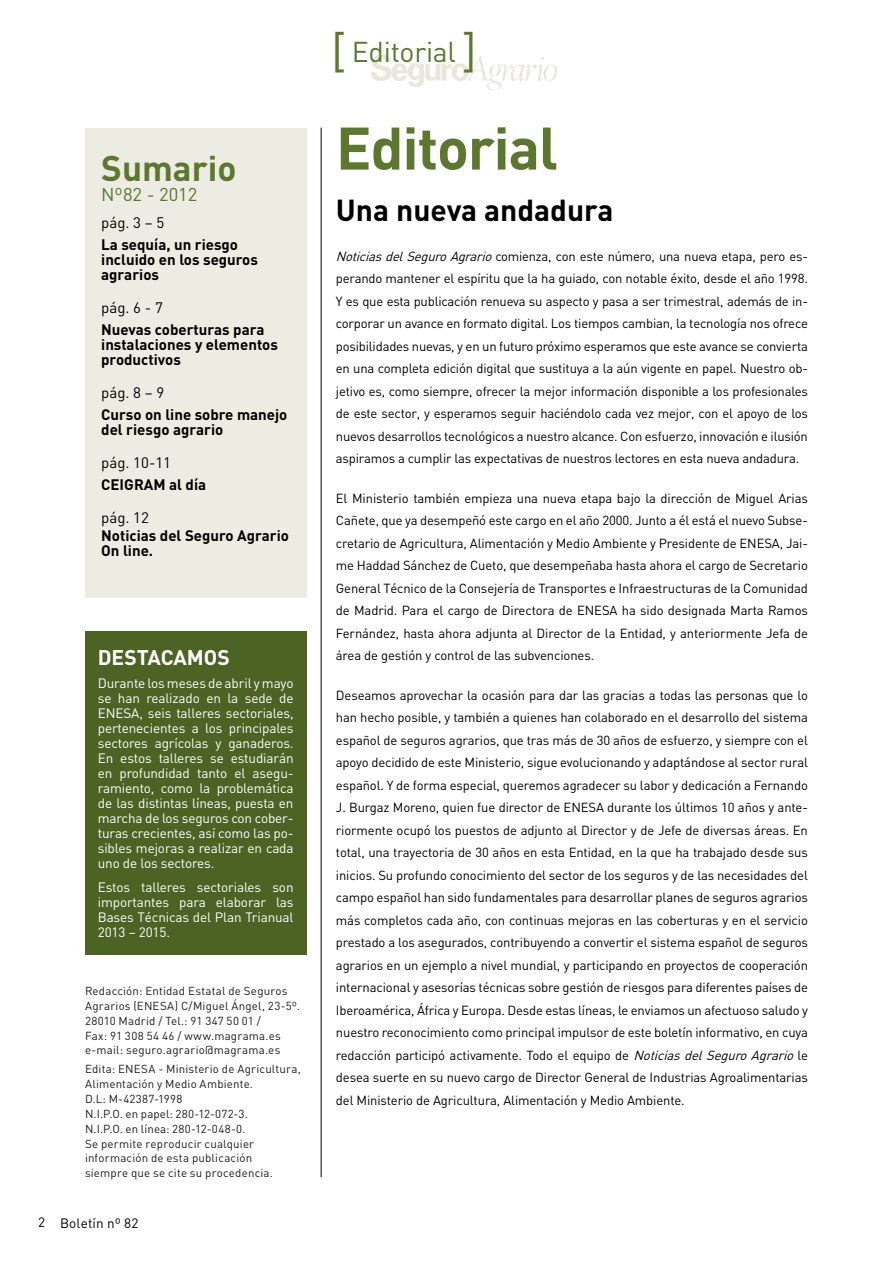
<style>
.page{position:relative;width:893px;height:1263px;background:#fff}
.page>*{position:absolute;margin:0;border:0;box-sizing:border-box;transform-origin:0 0}
.t1{font:700 59.1px "DIN";color:#5c772e}
.t2{font:700 35.1px "DIN";color:#5c772e}
.t3{font:700 30px "DIN";color:#000}
.t4{font:28.35px "DIN";letter-spacing:-.01em;color:#5c772e}
.t5{font:700 21px "DIN";color:#fff}
.t6{font:18.3px "DIN";color:#5c772e}
.t7{font:700 15px/15px "DIN";color:#000}
.t8{font:15px "DIN";color:#000}
.t9{font:13.5px/15px "DIN";letter-spacing:-.01em;color:#fff;text-align:justify}
.t10{font:13.5px "DIN";letter-spacing:.01em;color:#000}
.t11{font:13.05px/22.5px "DIN";letter-spacing:-.01em;color:#000;text-align:justify}
.t12{font:11.55px/14.9px "DIN";letter-spacing:.015em;color:#1c1c1a}
.s1{font-size:47.25px}
.s2{font-style:italic}
</style>
<div class="page">
<div style="left:85px;top:128px;width:221px;height:469px;background:#ecece3"></div>
<hr style="left:321px;top:128px;width:1px;height:1049px;background:#000">
<div style="left:85px;top:631px;width:221px;height:324px;background:#4c6324"></div>
<svg style="left:371px;top:54px;width:186px;height:36px"></svg>
<h2 class="t2" style="left:101px;top:145px;width:137px">Sumario</h2>
<h3 class="t6" style="left:101px;top:183px;width:98px">Nº82 - 2012</h3>
<p class="t8" style="left:101px;top:213px;width:65px">pág. 3 – 5</p>
<p class="t7" style="left:101px;top:236px;width:158px">La sequía, un riesgo incluido en los seguros agrarios</p>
<p class="t8" style="left:101px;top:298px;width:63px">pág. 6 - 7</p>
<p class="t7" style="left:101px;top:321px;width:178px">Nuevas coberturas para instalaciones y elementos productivos</p>
<p class="t8" style="left:101px;top:383px;width:65px">pág. 8 – 9</p>
<p class="t7" style="left:101px;top:406px;width:188px">Curso on line sobre manejo del riesgo agrario</p>
<p class="t8" style="left:101px;top:453px;width:71px">pág. 10-11</p>
<p class="t7" style="left:101px;top:476px;width:106px">CEIGRAM al día</p>
<p class="t8" style="left:101px;top:508px;width:49px">pág. 12</p>
<p class="t7" style="left:101px;top:528px;width:189px">Noticias del Seguro Agrario<br>On line.</p>
<h3 class="t5" style="left:98px;top:643px;width:28px">DESTACA</h3>
<h3 class="t5" style="left:187px;top:643px;width:30px">MOS</h3>
<p class="t9" style="left:98px;top:675px;width:197px">D urante los meses de abril y mayo se han realizado en la sede de ENESA</p>
<p class="t9" style="left:98px;top:705px;width:197px;text-indent:42px">, seis talleres sectoriales, pertenecientes a los principales sectores agrícolas y ganaderos.<br>E n estos talleres se estudiarán en profundidad tanto el asegu&shy;ramiento, como la problemática de las distintas líneas, puesta en marcha de los seguros con cober&shy;turas crecientes, así como las po&shy;sibles mejoras a realizar en cada uno de los sectores.</p>
<p class="t9" style="left:98px;top:879px;width:197px">Estos talleres sectoriales son importantes para elaborar las Bases Técnicas del Plan Trianual 2013 – 2015.</p>
<p class="t12" style="left:85px;top:983px;width:204px">Redacción: Entidad Estatal de Seguros<br>Agrarios (ENESA</p>
<p class="t12" style="left:85px;top:998px;width:217px;text-indent:90px">) C/M iguel Ángel, 23-5º.<br>28010 Madrid / Tel.: 91 347 50 01 /<br>Fax: 91 308 54 46 / www.magrama.es e-mail: seguro.agrario@magrama.es</p>
<p class="t12" style="left:85px;top:1061px;width:42px">Edita: ENESA</p>
<p class="t12" style="left:85px;top:1061px;width:217px;text-indent:73px">- M inisterio de Agricultura,<br>Alimentación y Medio Ambiente.<br>D.L: M -42387-1998<br>N .I.P.O. en papel: 280-12-072-3.<br>N .I.P.O. en línea: 280-12-048-0.<br>Se permite reproducir cualquier información de esta publicación<br>siempre que se cite su procedencia.</p>
<p class="t10" style="left:38px;top:1214px;width:102px">2 Boletín nº 82</p>
<h3 class="t4" style="left:331px;top:34px;width:147px"><span class="s1">[</span> Editorial <span class="s1">]</span></h3>
<h1 class="t1" style="left:336px;top:110px;width:224px">Editorial</h1>
<h3 class="t3" style="left:336px;top:191px;width:279px">Una nueva andadura</h3>
<p class="t11" style="left:336px;top:245px;width:474px"><span class="s2">NoticiasdelSeguroAgrario</span>comienza, con este número, una nueva etapa, pero es&shy;perando mantener el espíritu que la ha guiado, con notable éxito, desde el año 1998.<br>Y es que esta publicación renueva su aspecto y pasa a ser trimestral, además de in&shy;corporar un avance en formato digital. Los tiempos cambian, la tecnología nos ofrece posibilidades nuevas, y en un futuro próximo esperamos que este avance se convierta en una completa edición digital que sustituya a la aún vigente en papel. N uestro ob&shy;jetivo es, como siempre, ofrecer la mejor información disponible a los profesionales de este sector, y esperamos seguir haciéndolo cada vez mejor, con el apoyo de los nuevos desarrollos tecnológicos a nuestro alcance. Con esfuerzo, innovación e ilusión aspiramos a cumplir las expectativas de nuestros lectores en esta nueva andadura.</p>
<p class="t11" style="left:336px;top:486px;width:473px">El M inisterio también empieza una nueva etapa bajo la dirección de M iguel Arias Cañete, que ya desempeñó este cargo en el año 2000. Junto a él está el nuevo Subse&shy;cretario de Agricultura, Alimentación y Medio Ambiente y Presidente de ENESA</p>
<p class="t11" style="left:336px;top:531px;width:473px;text-indent:444px">, Jai&shy;me Haddad Sánchez de Cueto, que desempeñaba hasta ahora el cargo de Secretario General Técnico de la Consejería de Transportes e Infraestructuras de la Comunidad de Madrid. Para el cargo de Directora de ENESA</p>
<p class="t11" style="left:336px;top:599px;width:473px;text-indent:286px">ha sido designada Marta Ramos Fernández, hasta ahora adjunta al Director de la Entidad, y anteriormente Jefa de área de gestión y control de las subvenciones.</p>
<p class="t11" style="left:336px;top:683px;width:474px">Deseamos aprovechar la ocasión para dar las gracias a todas las personas que lo han hecho posible, y también a quienes han colaborado en el desarrollo del sistema español de seguros agrarios, que tras más de 30 años de esfuerzo, y siempre con el apoyo decidido de este M inisterio, sigue evolucionando y adaptándose al sector rural español. Y de forma especial, queremos agradecer su labor y dedicación a Fernando J. Burgaz Moreno, quien fue director de ENESA</p>
<p class="t11" style="left:336px;top:796px;width:474px;text-indent:271px">durante los últimos 10 años y ante&shy;riormente ocupó los puestos de adjunto al D irector y de Jefe de diversas áreas. En total, una trayectoria de 30 años en esta Entidad, en la que ha trabajado desde sus inicios. Su profundo conocimiento del sector de los seguros y de las necesidades del campo español han sido fundamentales para desarrollar planes de seguros agrarios más completos cada año, con continuas mejoras en las coberturas y en el servicio prestado a los asegurados, contribuyendo a convertir el sistema español de seguros agrarios en un ejemplo a nivel mundial, y participando en proyectos de cooperación internacional y asesorías técnicas sobre gestión de riesgos para diferentes países de Iberoamérica, África y Europa. Desde estas líneas, le enviamos un afectuoso saludo y nuestro reconocimiento como principal impulsor de este boletín informativo, en cuya redacción participó activamente. Todo el equipo de <span class="s2">NoticiasdelSeguroAgrario</span>le desea suerte en su nuevo cargo de Director General de Industrias Agroalimentarias del M inisterio de Agricultura, Alimentación y Medio Ambiente.</p>
</div>
